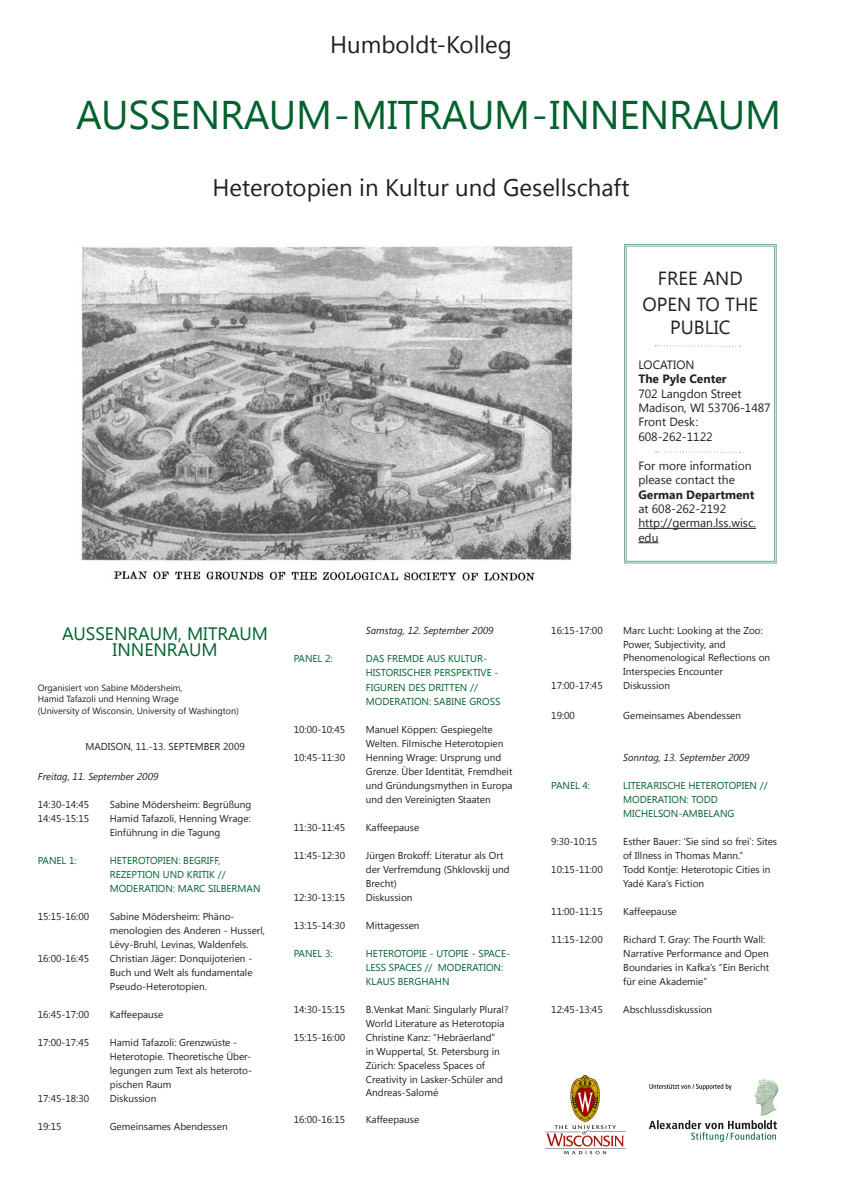
<style>
.page{position:relative;width:842px;height:1191px;background:#fff}
.page>*{position:absolute;margin:0;border:0;box-sizing:border-box;transform-origin:0 0}
.t1{font:40px "Segoe UI";letter-spacing:-.005em;color:#01622d}
.t2{font:24px "Segoe UI";color:#231f20}
.t3{font:19px "Segoe UI";color:#231f20}
.t4{font:18px "Segoe UI";color:#01622d}
.t5{font:12px/14.4px "Segoe UI";color:#231f20}
.t6{font:700 12px "Segoe UI";color:#231f20}
.t7{font:10px/14px "Segoe UI";color:#231f20}
.t8{font:10px/14px "Segoe UI";color:#01622d}
.t9{font:italic 10px "Segoe UI";color:#231f20}
.t10{font:9px "Segoe UI";color:#231f20}
</style>
<div class="page">
<img style="left:81px;top:246px;width:492px;height:335px">
<svg style="left:624px;top:244px;width:152px;height:319px;background:#adccc3"></svg>
<svg style="left:626px;top:246px;width:149px;height:315px"></svg>
<img style="left:544px;top:1074px;width:82px;height:81px">
<svg style="left:655px;top:345px;width:85px;height:2px"></svg>
<svg style="left:208px;top:407px;width:85px;height:2px"></svg>
<svg style="left:656px;top:451px;width:85px;height:2px"></svg>
<img style="left:648px;top:1079px;width:131px;height:63px">
<p class="t2" style="left:330px;top:28px;width:183px">Humboldt-Kolleg</p>
<p class="t1" style="left:76px;top:87px;width:706px">AUSSENRAUM - MITRAUM - INNENRAUM</p>
<p class="t2" style="left:212px;top:171px;width:419px">Heterotopien in Kultur und Gesellschaft</p>
<p class="t3" style="left:658px;top:265px;width:86px">FREE AND</p>
<p class="t3" style="left:642px;top:291px;width:117px">OPEN TO THE</p>
<p class="t3" style="left:670px;top:314px;width:62px">PUBLIC</p>
<p class="t5" style="left:638px;top:357px;width:58px">LOCATION</p>
<p class="t6" style="left:638px;top:370px;width:90px">The Pyle Center</p>
<p class="t5" style="left:638px;top:386px;width:105px">702 Langdon Street</p>
<p class="t5" style="left:638px;top:400px;width:134px">Madison, WI 53706-1487</p>
<p class="t5" style="left:638px;top:414px;width:61px">Front Desk:</p>
<p class="t5" style="left:638px;top:429px;width:76px">608-262-1122</p>
<p class="t5" style="left:638px;top:458px;width:115px">For more information please contact the</p>
<p class="t6" style="left:638px;top:486px;width:118px">German Department</p>
<p class="t5" style="left:638px;top:501px;width:89px">at 608-262-2192</p>
<p class="t5" style="left:638px;top:515px;width:119px">http://german.lss.wisc. edu</p>
<p class="t4" style="left:62px;top:621px;width:207px">AUSSENRAUM, MITRAUM</p>
<p class="t4" style="left:113px;top:637px;width:106px">INNENRAUM</p>
<p class="t10" style="left:38px;top:681px;width:146px">Organisiert von Sabine Mödersheim,</p>
<p class="t10" style="left:38px;top:692px;width:142px">Hamid Tafazoli und Henning Wrage</p>
<p class="t10" style="left:38px;top:704px;width:203px">(University of Wisconsin, University of Washington)</p>
<p class="t7" style="left:85px;top:739px;width:161px">MADISON, 11.-13. SEPTEMBER 2009</p>
<p class="t9" style="left:38px;top:769px;width:122px">Freitag, 11. September 2009</p>
<p class="t7" style="left:38px;top:797px;width:53px">14:30-14:45</p>
<p class="t7" style="left:110px;top:797px;width:143px">Sabine Mödersheim: Begrüßung</p>
<p class="t7" style="left:38px;top:811px;width:53px">14:45-15:15</p>
<p class="t7" style="left:110px;top:811px;width:143px">Hamid Tafazoli, Henning Wrage:</p>
<p class="t7" style="left:110px;top:825px;width:112px">Einführung in die Tagung</p>
<p class="t8" style="left:38px;top:853px;width:40px">PANEL 1:</p>
<p class="t8" style="left:110px;top:853px;width:112px">HETEROTOPIEN: BEGRIFF,</p>
<p class="t8" style="left:110px;top:867px;width:117px">REZEPTION UND KRITIK //</p>
<p class="t8" style="left:110px;top:881px;width:152px">MODERATION: MARC SILBERMAN</p>
<p class="t7" style="left:38px;top:909px;width:53px">15:15-16:00</p>
<p class="t7" style="left:110px;top:909px;width:157px">Sabine Mödersheim: Phäno&shy;menologien des Anderen - Husserl,</p>
<p class="t7" style="left:110px;top:937px;width:140px">Lévy-Bruhl, Levinas, Waldenfels.</p>
<p class="t7" style="left:38px;top:951px;width:53px">16:00-16:45</p>
<p class="t7" style="left:110px;top:951px;width:144px">Christian Jäger: Donquijoterien -</p>
<p class="t7" style="left:110px;top:965px;width:144px">Buch und Welt als fundamentale<br>Pseudo-Heterotopien.</p>
<p class="t7" style="left:38px;top:1007px;width:53px">16:45-17:00</p>
<p class="t7" style="left:110px;top:1007px;width:55px">Kaffeepause</p>
<p class="t7" style="left:38px;top:1035px;width:53px">17:00-17:45</p>
<p class="t7" style="left:110px;top:1035px;width:129px">Hamid Tafazoli: Grenzwüste -</p>
<p class="t7" style="left:110px;top:1049px;width:143px">Heterotopie. Theoretische Über-</p>
<p class="t7" style="left:110px;top:1063px;width:144px">legungen zum Text als heteroto-</p>
<p class="t7" style="left:110px;top:1077px;width:63px">pischen Raum</p>
<p class="t7" style="left:38px;top:1091px;width:53px">17:45-18:30</p>
<p class="t7" style="left:110px;top:1091px;width:48px">Diskussion</p>
<p class="t7" style="left:38px;top:1119px;width:25px">19:15</p>
<p class="t7" style="left:110px;top:1119px;width:119px">Gemeinsames Abendessen</p>
<p class="t9" style="left:366px;top:624px;width:129px">Samstag, 12. September 2009</p>
<p class="t8" style="left:294px;top:651px;width:40px">PANEL 2:</p>
<p class="t8" style="left:366px;top:651px;width:123px">DAS FREMDE AUS KULTUR-</p>
<p class="t8" style="left:366px;top:665px;width:134px">HISTORISCHER PERSPEKTIVE -<br>FIGUREN DES DRITTEN //</p>
<p class="t8" style="left:366px;top:693px;width:136px">MODERATION: SABINE GROSS</p>
<p class="t7" style="left:294px;top:721px;width:53px">10:00-10:45</p>
<p class="t7" style="left:366px;top:721px;width:139px">Manuel Köppen: Gespiegelte<br>Welten. Filmische Heterotopien</p>
<p class="t7" style="left:294px;top:749px;width:53px">10:45-11:30</p>
<p class="t7" style="left:366px;top:749px;width:137px">Henning Wrage: Ursprung und</p>
<p class="t7" style="left:366px;top:763px;width:148px;text-align:justify">Grenze. Über Identität, Fremdheit und Gründungsmythen in Europa und den Vereinigten Staaten</p>
<p class="t7" style="left:294px;top:819px;width:53px">11:30-11:45</p>
<p class="t7" style="left:366px;top:819px;width:55px">Kaffeepause</p>
<p class="t7" style="left:294px;top:847px;width:53px">11:45-12:30</p>
<p class="t7" style="left:366px;top:847px;width:145px">Jürgen Brokoff: Literatur als Ort der Verfremdung (Shklovskij und<br>Brecht)</p>
<p class="t7" style="left:294px;top:889px;width:53px">12:30-13:15</p>
<p class="t7" style="left:366px;top:889px;width:48px">Diskussion</p>
<p class="t7" style="left:294px;top:917px;width:53px">13:15-14:30</p>
<p class="t7" style="left:366px;top:917px;width:55px">Mittagessen</p>
<p class="t8" style="left:294px;top:945px;width:40px">PANEL 3:</p>
<p class="t8" style="left:366px;top:945px;width:146px">HETEROTOPIE - UTOPIE - SPACE-<br>LESS SPACES // MODERATION:<br>KLAUS BERGHAHN</p>
<p class="t7" style="left:294px;top:1001px;width:53px">14:30-15:15</p>
<p class="t7" style="left:366px;top:1001px;width:144px">B.Venkat Mani: Singularly Plural?<br>World Literature as Heterotopia</p>
<p class="t7" style="left:294px;top:1029px;width:53px">15:15-16:00</p>
<p class="t7" style="left:366px;top:1029px;width:131px">Christine Kanz: “Hebräerland”</p>
<p class="t7" style="left:366px;top:1043px;width:136px">in Wuppertal, St. Petersburg in<br>Zürich: Spaceless Spaces of</p>
<p class="t7" style="left:366px;top:1072px;width:139px;line-height:13.5px">Creativity in Lasker-Schüler and<br>Andreas-Salomé</p>
<p class="t7" style="left:294px;top:1112px;width:53px">16:00-16:15</p>
<p class="t7" style="left:366px;top:1112px;width:55px">Kaffeepause</p>
<p class="t7" style="left:551px;top:623px;width:53px">16:15-17:00</p>
<p class="t7" style="left:623px;top:623px;width:141px">Marc Lucht: Looking at the Zoo:</p>
<p class="t7" style="left:623px;top:637px;width:104px">Power, Subjectivity, and</p>
<p class="t7" style="left:623px;top:651px;width:148px;line-height:13.5px">Phenomenological Reflections on<br>Interspecies Encounter</p>
<p class="t7" style="left:551px;top:678px;width:53px">17:00-17:45</p>
<p class="t7" style="left:623px;top:678px;width:48px">Diskussion</p>
<p class="t7" style="left:551px;top:708px;width:25px">19:00</p>
<p class="t7" style="left:623px;top:708px;width:119px">Gemeinsames Abendessen</p>
<p class="t9" style="left:623px;top:750px;width:128px">Sonntag, 13. September 2009</p>
<p class="t8" style="left:551px;top:778px;width:40px">PANEL 4:</p>
<p class="t8" style="left:623px;top:778px;width:146px">LITERARISCHE HETEROTOPIEN //</p>
<p class="t8" style="left:623px;top:792px;width:96px">MODERATION: TODD</p>
<p class="t8" style="left:623px;top:806px;width:113px">MICHELSON-AMBELANG</p>
<p class="t7" style="left:551px;top:834px;width:48px">9:30-10:15</p>
<p class="t7" style="left:623px;top:834px;width:155px">Esther Bauer: ‘Sie sind so frei’: Sites of Illness in Thomas Mann.”</p>
<p class="t7" style="left:551px;top:862px;width:53px">10:15-11:00</p>
<p class="t7" style="left:623px;top:862px;width:149px">Todd Kontje: Heterotopic Cities in<br>Yadé Kara’s Fiction</p>
<p class="t7" style="left:551px;top:904px;width:53px">11:00-11:15</p>
<p class="t7" style="left:623px;top:904px;width:55px">Kaffeepause</p>
<p class="t7" style="left:551px;top:932px;width:53px">11:15-12:00</p>
<p class="t7" style="left:623px;top:932px;width:147px">Richard T. Gray: The Fourth Wall:<br>Narrative Performance and Open<br>Boundaries in Kafka’s “Ein Bericht für eine Akademie”</p>
<p class="t7" style="left:551px;top:1002px;width:53px">12:45-13:45</p>
<p class="t7" style="left:623px;top:1002px;width:91px">Abschlussdiskussion</p>
</div>
